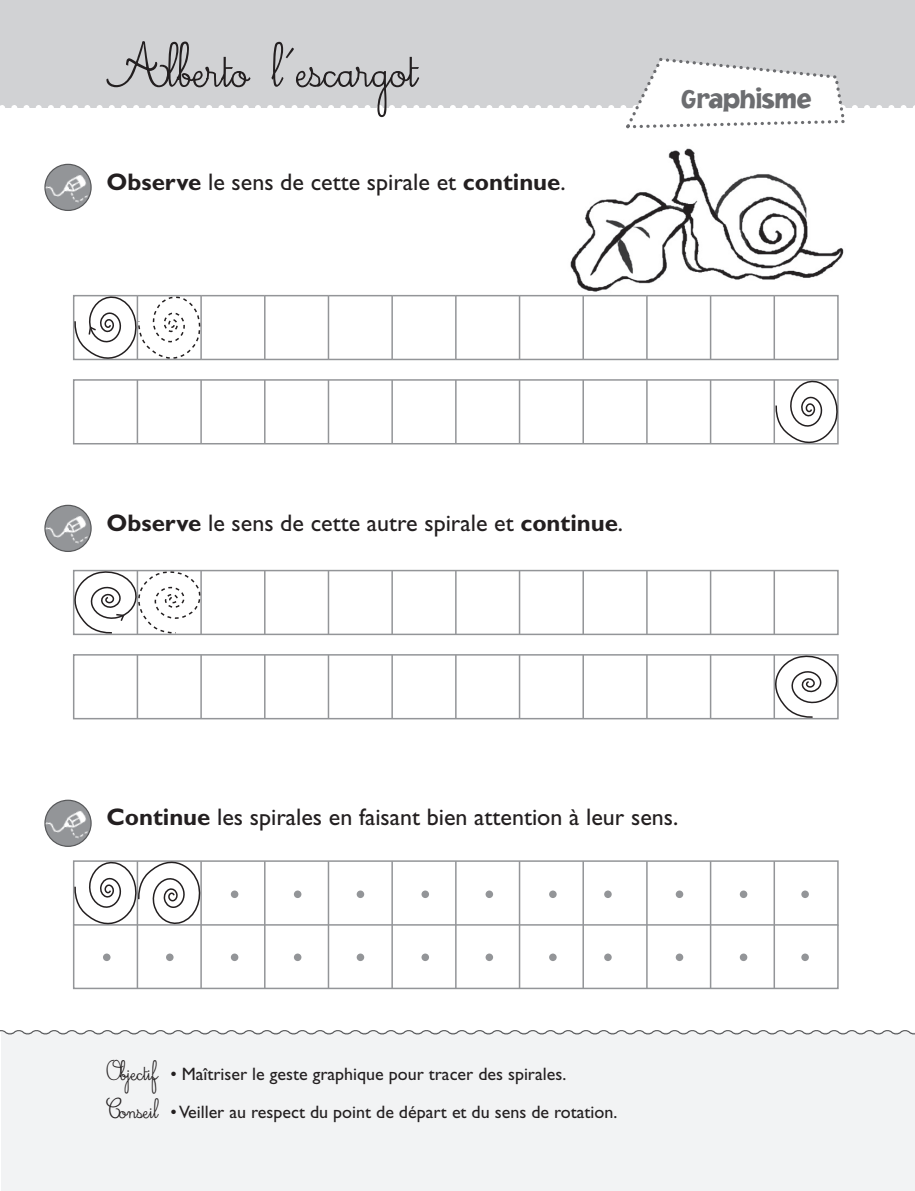
<style>
.page{position:relative;width:915px;height:1191px;background:#fff}
.page>*{position:absolute;margin:0;border:0;box-sizing:border-box;transform-origin:0 0}
.t1{font:67.5px "Script DESK+G";color:#231f20}
.t2{font:900 27.15px "Jacoby ICG";color:#6c6d70}
.t3{font:24px "Gill Sans";color:#231f20}
.t4{font:18px/38.7px "Gill Sans";color:#231f20}
.s1{font-weight:700}
.s2{font-family:"Script DESK+G";font-size:30px}
</style>
<div class="page">
<div style="left:2px;top:1032px;width:912px;height:159px;background:#f2f3f4"></div>
<svg style="left:0;top:1030px;width:914px;height:6px"></svg>
<div style="left:0;top:0;width:914px;height:108px;background:#d1d2d4"></div>
<img style="left:570px;top:148px;width:274px;height:160px">
<div style="left:74px;top:296px;width:763px;height:63px;background:#fff"></div>
<div style="left:73px;top:295px;width:765px;height:65px;border:2px solid #939598"></div>
<hr style="left:264px;top:296px;width:1px;height:63px;background:#939598">
<hr style="left:327px;top:296px;width:2px;height:63px;background:#939598">
<hr style="left:391px;top:296px;width:2px;height:63px;background:#939598">
<hr style="left:455px;top:296px;width:1px;height:63px;background:#939598">
<hr style="left:518px;top:296px;width:2px;height:63px;background:#939598">
<hr style="left:582px;top:296px;width:1px;height:63px;background:#939598">
<hr style="left:646px;top:296px;width:1px;height:63px;background:#939598">
<hr style="left:709px;top:296px;width:2px;height:63px;background:#939598">
<hr style="left:773px;top:296px;width:1px;height:63px;background:#939598">
<svg style="left:73px;top:295px;width:130px;height:66px"></svg>
<div style="left:73px;top:379px;width:765px;height:65px;border:2px solid #939598"></div>
<hr style="left:137px;top:380px;width:1px;height:64px;background:#939598">
<hr style="left:200px;top:380px;width:2px;height:64px;background:#939598">
<hr style="left:264px;top:380px;width:1px;height:64px;background:#939598">
<hr style="left:327px;top:380px;width:2px;height:64px;background:#939598">
<hr style="left:391px;top:380px;width:2px;height:64px;background:#939598">
<hr style="left:455px;top:380px;width:1px;height:64px;background:#939598">
<hr style="left:518px;top:380px;width:2px;height:64px;background:#939598">
<hr style="left:582px;top:380px;width:1px;height:64px;background:#939598">
<hr style="left:646px;top:380px;width:1px;height:64px;background:#939598">
<hr style="left:709px;top:380px;width:2px;height:64px;background:#939598">
<svg style="left:772px;top:379px;width:67px;height:66px"></svg>
<div style="left:73px;top:570px;width:765px;height:65px;border:2px solid #939598"></div>
<hr style="left:264px;top:570px;width:1px;height:64px;background:#939598">
<hr style="left:327px;top:570px;width:2px;height:64px;background:#939598">
<hr style="left:391px;top:570px;width:2px;height:64px;background:#939598">
<hr style="left:455px;top:570px;width:1px;height:64px;background:#939598">
<hr style="left:518px;top:570px;width:2px;height:64px;background:#939598">
<hr style="left:582px;top:570px;width:1px;height:64px;background:#939598">
<hr style="left:646px;top:570px;width:1px;height:64px;background:#939598">
<hr style="left:709px;top:570px;width:2px;height:64px;background:#939598">
<hr style="left:773px;top:570px;width:1px;height:64px;background:#939598">
<svg style="left:73px;top:569px;width:129px;height:67px"></svg>
<div style="left:73px;top:654px;width:765px;height:65px;border:2px solid #939598"></div>
<hr style="left:137px;top:655px;width:1px;height:63px;background:#939598">
<hr style="left:200px;top:655px;width:2px;height:63px;background:#939598">
<hr style="left:264px;top:655px;width:1px;height:63px;background:#939598">
<hr style="left:327px;top:655px;width:2px;height:63px;background:#939598">
<hr style="left:391px;top:655px;width:2px;height:63px;background:#939598">
<hr style="left:455px;top:655px;width:1px;height:63px;background:#939598">
<hr style="left:518px;top:655px;width:2px;height:63px;background:#939598">
<hr style="left:582px;top:655px;width:1px;height:63px;background:#939598">
<hr style="left:646px;top:655px;width:1px;height:63px;background:#939598">
<hr style="left:709px;top:655px;width:2px;height:63px;background:#939598">
<svg style="left:763px;top:654px;width:76px;height:66px"></svg>
<div style="left:73px;top:924px;width:765px;height:65px;border:2px solid #939598"></div>
<hr style="left:137px;top:924px;width:1px;height:64px;background:#939598">
<hr style="left:200px;top:924px;width:2px;height:64px;background:#939598">
<hr style="left:264px;top:924px;width:1px;height:64px;background:#939598">
<hr style="left:327px;top:924px;width:2px;height:64px;background:#939598">
<hr style="left:391px;top:924px;width:2px;height:64px;background:#939598">
<hr style="left:455px;top:924px;width:1px;height:64px;background:#939598">
<hr style="left:518px;top:924px;width:2px;height:64px;background:#939598">
<hr style="left:582px;top:924px;width:1px;height:64px;background:#939598">
<hr style="left:646px;top:924px;width:1px;height:64px;background:#939598">
<hr style="left:709px;top:924px;width:2px;height:64px;background:#939598">
<hr style="left:773px;top:924px;width:1px;height:64px;background:#939598">
<div style="left:73px;top:860px;width:765px;height:65px;border:2px solid #939598"></div>
<hr style="left:264px;top:861px;width:1px;height:64px;background:#939598">
<hr style="left:327px;top:861px;width:2px;height:64px;background:#939598">
<hr style="left:391px;top:861px;width:2px;height:64px;background:#939598">
<hr style="left:455px;top:861px;width:1px;height:64px;background:#939598">
<hr style="left:518px;top:861px;width:2px;height:64px;background:#939598">
<hr style="left:582px;top:861px;width:1px;height:64px;background:#939598">
<hr style="left:646px;top:861px;width:1px;height:64px;background:#939598">
<hr style="left:709px;top:861px;width:2px;height:64px;background:#939598">
<hr style="left:773px;top:861px;width:1px;height:64px;background:#939598">
<svg style="left:72px;top:860px;width:130px;height:75px"></svg>
<div style="left:231px;top:890px;width:7px;height:8px;background:#939598;border-radius:50%"></div>
<div style="left:294px;top:890px;width:7px;height:8px;background:#939598;border-radius:50%"></div>
<div style="left:356px;top:890px;width:8px;height:8px;background:#939598;border-radius:50%"></div>
<div style="left:421px;top:890px;width:8px;height:8px;background:#939598;border-radius:50%"></div>
<div style="left:485px;top:890px;width:8px;height:8px;background:#939598;border-radius:50%"></div>
<div style="left:549px;top:890px;width:7px;height:8px;background:#939598;border-radius:50%"></div>
<div style="left:604px;top:890px;width:7px;height:8px;background:#939598;border-radius:50%"></div>
<div style="left:675px;top:890px;width:8px;height:8px;background:#939598;border-radius:50%"></div>
<div style="left:739px;top:890px;width:8px;height:8px;background:#939598;border-radius:50%"></div>
<div style="left:801px;top:890px;width:7px;height:8px;background:#939598;border-radius:50%"></div>
<div style="left:231px;top:953px;width:7px;height:8px;background:#939598;border-radius:50%"></div>
<div style="left:166px;top:953px;width:7px;height:8px;background:#939598;border-radius:50%"></div>
<div style="left:103px;top:953px;width:7px;height:8px;background:#939598;border-radius:50%"></div>
<div style="left:294px;top:953px;width:7px;height:8px;background:#939598;border-radius:50%"></div>
<div style="left:356px;top:953px;width:8px;height:8px;background:#939598;border-radius:50%"></div>
<div style="left:421px;top:953px;width:8px;height:8px;background:#939598;border-radius:50%"></div>
<div style="left:485px;top:953px;width:8px;height:8px;background:#939598;border-radius:50%"></div>
<div style="left:549px;top:953px;width:7px;height:8px;background:#939598;border-radius:50%"></div>
<div style="left:604px;top:953px;width:7px;height:8px;background:#939598;border-radius:50%"></div>
<div style="left:675px;top:953px;width:8px;height:8px;background:#939598;border-radius:50%"></div>
<div style="left:739px;top:953px;width:8px;height:8px;background:#939598;border-radius:50%"></div>
<div style="left:801px;top:953px;width:7px;height:8px;background:#939598;border-radius:50%"></div>
<img style="left:45px;top:164px;width:46px;height:46px;border-radius:23px">
<div style="left:44px;top:164px;width:48px;height:47px;border:1px solid #57585a;border-radius:50%"></div>
<img style="left:45px;top:505px;width:46px;height:46px;border-radius:23px">
<div style="left:44px;top:505px;width:48px;height:47px;border:1px solid #57585a;border-radius:50%"></div>
<img style="left:45px;top:800px;width:46px;height:46px;border-radius:23px">
<div style="left:44px;top:799px;width:48px;height:48px;border:1px solid #57585a;border-radius:50%"></div>
<svg style="left:0;top:58px;width:914px;height:71px"></svg>
<h1 class="t1" style="left:107px;top:40px;width:313px">Alberto l’escargot</h1>
<p class="t3" style="left:106px;top:168px;width:460px"><span class="s1">Observe</span> le sens de cette spirale et <span class="s1">continue</span>.</p>
<p class="t2" style="left:680px;top:83px;width:132px">Graphisme</p>
<p class="t3" style="left:106px;top:508px;width:518px"><span class="s1">Observe</span> le sens de cette autre spirale et <span class="s1">continue</span>.</p>
<p class="t3" style="left:106px;top:803px;width:573px"><span class="s1">Continue</span> les spirales en faisant bien attention à leur sens.</p>
<p class="t4" style="left:106px;top:1054px;width:512px"><span class="s2">Objectif</span> • Maîtriser le geste graphique pour tracer des spirales.<br><span class="s2">Conseil</span> •Veiller au respect du point de départ et du sens de rotation.</p>
</div>
